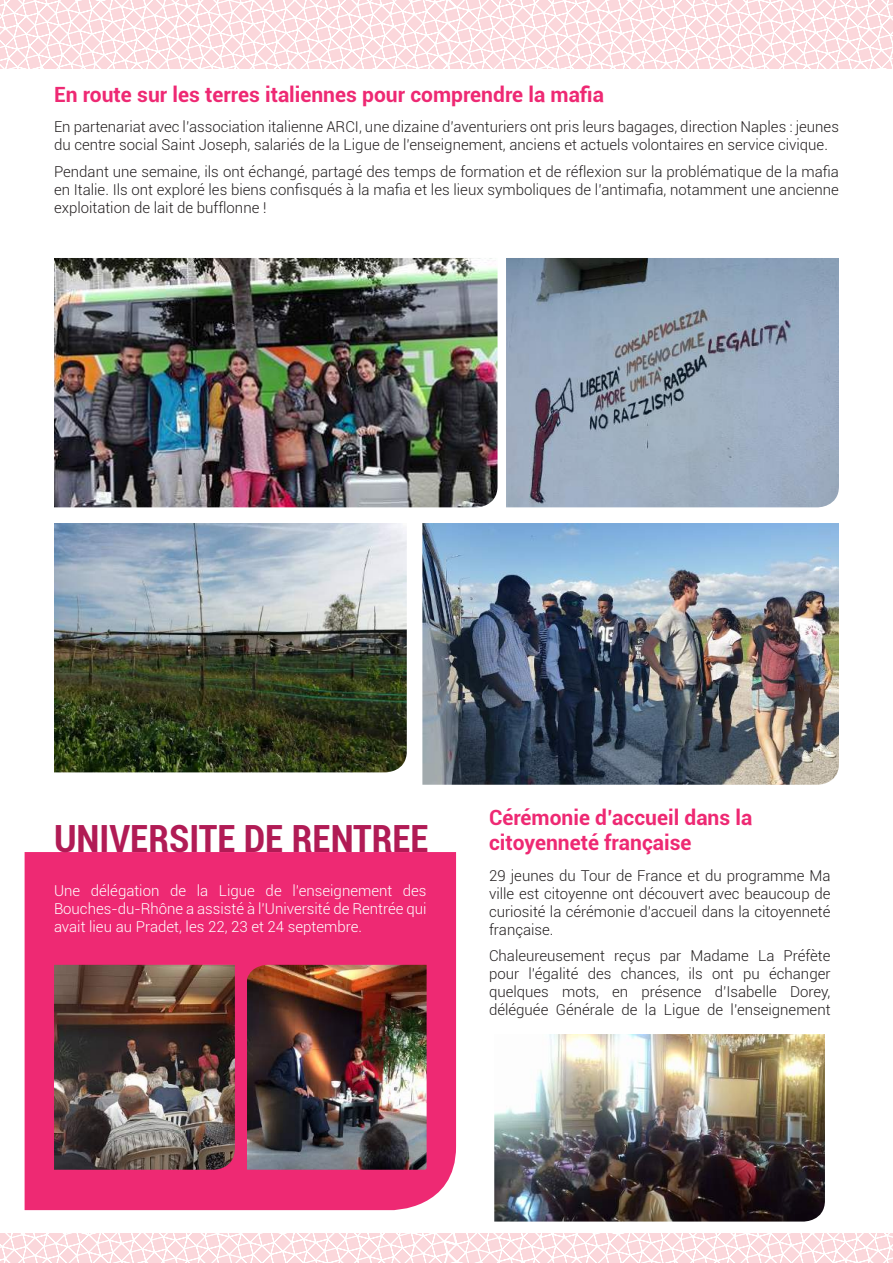
<style>
.page{position:relative;width:893px;height:1263px;background:#fff}
.page>*{position:absolute;margin:0;border:0;box-sizing:border-box;transform-origin:0 0}
.t1{font:700 condensed 37.5px "Roboto";color:#b11b55}
.t2{font:700 21px/25.2px "Roboto";color:#ee2973}
.t3{font:300 15px/18px "Roboto";color:#231f20;text-align:justify}
.t4{font:300 15px/18px "Roboto";color:#fff;text-align:justify}
</style>
<div class="page">
<svg style="left:0;top:0;width:893px;height:68px"></svg>
<svg style="left:0;top:1233px;width:893px;height:30px"></svg>
<img style="left:422px;top:523px;width:417px;height:262px">
<div style="left:25px;top:852px;width:431px;height:358px;background:#ee2973"></div>
<img style="left:54px;top:965px;width:181px;height:205px">
<img style="left:247px;top:965px;width:180px;height:205px">
<img style="left:506px;top:258px;width:333px;height:249px">
<img style="left:54px;top:523px;width:353px;height:249px">
<img style="left:54px;top:258px;width:443px;height:249px">
<img style="left:494px;top:1034px;width:331px;height:187px">
<h2 class="t2" style="left:54px;top:81px;width:552px">En route sur les terres italiennes pour comprendre la mafia</h2>
<p class="t3" style="left:54px;top:117px;width:786px">En partenariat avec l’association italienne ARCI, une dizaine d’aventuriers ont pris leurs bagages, direction Naples : jeunes du centre social Saint Joseph, salariés de la Ligue de l’enseignement, anciens et actuels volontaires en service civique.</p>
<p class="t3" style="left:54px;top:162px;width:786px">Pendant une semaine, ils ont échangé, partagé des temps de formation et de réflexion sur la problématique de la mafia en Italie. Ils ont exploré les biens confisqués à la mafia et les lieux symboliques de l’antimafia, notamment une ancienne exploitation de lait de bufflonne !</p>
<h1 class="t1" style="left:54px;top:812px;width:376px">UNIVERSITE DE RENTREE</h1>
<p class="t4" style="left:54px;top:881px;width:374px">Une délégation de la Ligue de l’enseignement des Bouches-du-Rhône a assisté à l’Université de Rentrée qui avait lieu au Pradet, les 22, 23 et 24 septembre.</p>
<h2 class="t2" style="left:489px;top:804px;width:265px">Cérémonie d’accueil dans la citoyenneté française</h2>
<p class="t3" style="left:489px;top:866px;width:343px">29 jeunes du Tour de France et du programme Ma ville est citoyenne ont découvert avec beaucoup de curiosité la cérémonie d’accueil dans la citoyenneté française.</p>
<p class="t3" style="left:489px;top:946px;width:343px">Chaleureusement reçus par Madame La Préfète pour l’égalité des chances, ils ont pu échanger quelques mots, en présence d’Isabelle Dorey, déléguée Générale de la Ligue de l’enseignement</p>
</div>
